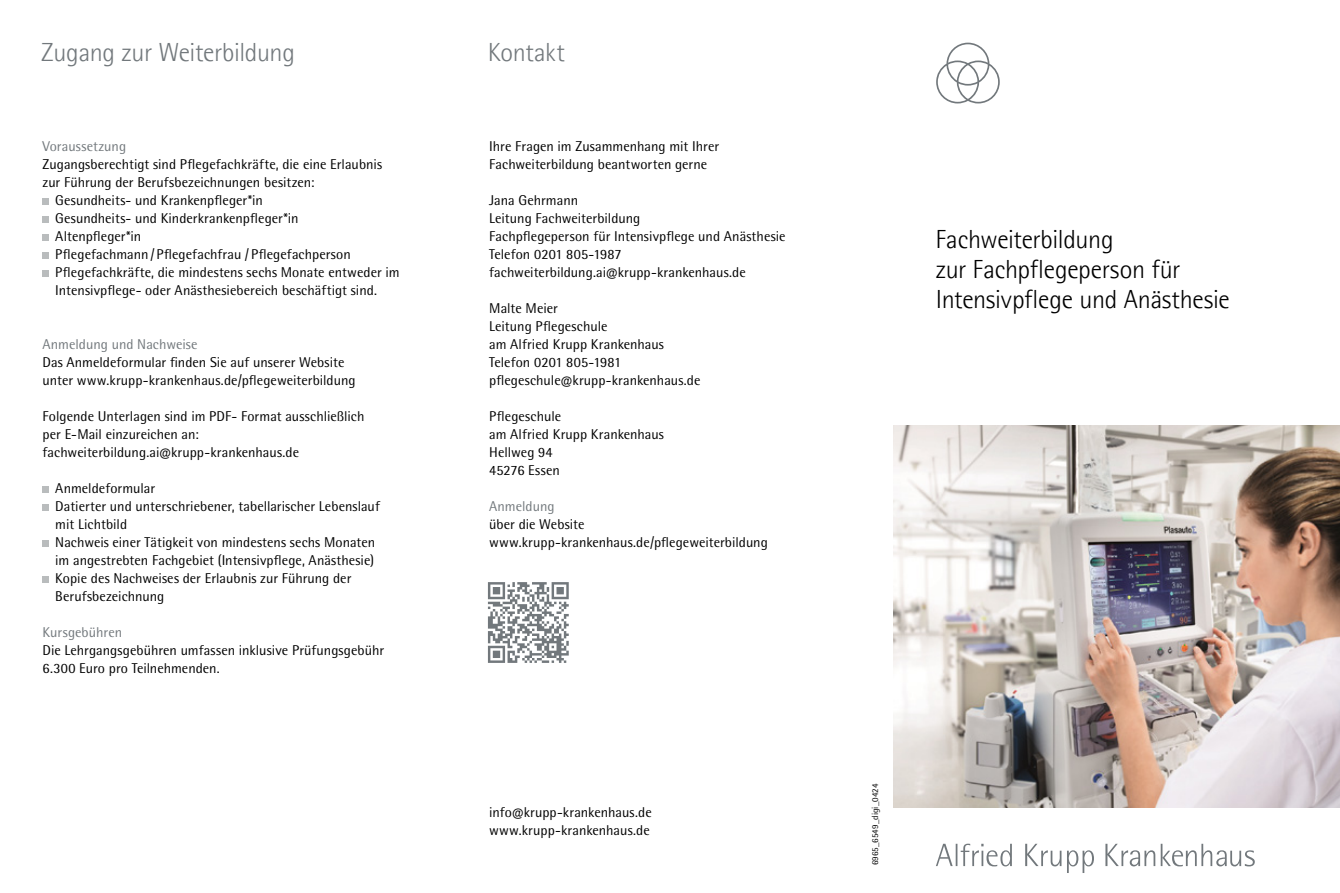
<style>
.page{position:relative;width:1340px;height:893px;background:#fff}
.page>*{position:absolute;margin:0;border:0;box-sizing:border-box;transform-origin:0 0}
.t1{font:300 26.25px/30px "Agfa Rotis Semisans";letter-spacing:-.01em;color:#000}
.t2{font:300 26.25px "Agfa Rotis Semisans";letter-spacing:-.015em;color:#72787c}
.t3{font:14.25px/18px "Rotis Semi Sans Pro";color:#000}
.t4{font:14.25px "Rotis Semi Sans Pro";letter-spacing:.005em;color:#72787c}
.t5{font:9px "Rotis Semi Sans Pro";letter-spacing:.005em;color:#000}
</style>
<div class="page">
<svg style="left:43px;top:198px;width:6px;height:6px"></svg>
<svg style="left:43px;top:216px;width:6px;height:6px"></svg>
<svg style="left:43px;top:234px;width:6px;height:6px"></svg>
<svg style="left:43px;top:252px;width:6px;height:6px"></svg>
<svg style="left:43px;top:270px;width:6px;height:6px"></svg>
<svg style="left:43px;top:486px;width:6px;height:6px"></svg>
<svg style="left:43px;top:504px;width:6px;height:6px"></svg>
<svg style="left:43px;top:540px;width:6px;height:6px"></svg>
<svg style="left:43px;top:576px;width:6px;height:6px"></svg>
<img style="left:893px;top:425px;width:446px;height:383px">
<svg style="left:488px;top:582px;width:80px;height:81px"></svg>
<svg style="left:936px;top:43px;width:63px;height:60px"></svg>
<svg style="left:936px;top:844px;width:318px;height:29px"></svg>
<h1 class="t2" style="left:41px;top:37px;width:255px">Zugang zur Weiterbildung</h1>
<h1 class="t2" style="left:488px;top:37px;width:78px">Kontakt</h1>
<p class="t4" style="left:43px;top:138px;width:85px">Voraussetzung</p>
<p class="t3" style="left:43px;top:156px;width:341px">Zugangsberechtigt sind Pflegefachkräfte, die eine Erlaubnis</p>
<p class="t3" style="left:43px;top:174px;width:274px">zur Führung der Berufsbezeichnungen besitzen:</p>
<p class="t3" style="left:55px;top:192px;width:209px">Gesundheits- und Krankenpfleger*in</p>
<p class="t3" style="left:55px;top:210px;width:245px">Gesundheits- und Kinderkrankenpfleger*in</p>
<p class="t3" style="left:55px;top:228px;width:88px">Altenpfleger*in</p>
<p class="t3" style="left:55px;top:246px;width:297px">Pflegefachmann/Pflegefachfrau /Pflegefachperson</p>
<p class="t3" style="left:55px;top:264px;width:346px">Pflegefachkräfte, die mindestens sechs Monate entweder im</p>
<p class="t3" style="left:55px;top:282px;width:323px">Intensivpflege- oder Anästhesiebereich beschäftigt sind.</p>
<p class="t4" style="left:43px;top:336px;width:156px">Anmeldung und Nachweise</p>
<p class="t3" style="left:43px;top:354px;width:314px">Das Anmeldeformular finden Sie auf unserer Website unter www.krupp-krankenhaus.de/pflegeweiterbildung</p>
<p class="t3" style="left:43px;top:407px;width:323px">Folgende Unterlagen sind im PDF- Format ausschließlich per E-Mail einzureichen an: fachweiterbildung.ai@krupp-krankenhaus.de</p>
<p class="t3" style="left:55px;top:480px;width:326px">Anmeldeformular<br>Datierter und unterschriebener, tabellarischer Lebenslauf mit Lichtbild<br>Nachweis einer Tätigkeit von mindestens sechs Monaten im angestrebten Fachgebiet (Intensivpflege, Anästhesie)<br>Kopie des Nachweises der Erlaubnis zur Führung der Berufsbezeichnung</p>
<p class="t4" style="left:43px;top:624px;width:81px">Kursgebühren</p>
<p class="t3" style="left:43px;top:642px;width:343px">Die Lehrgangsgebühren umfassen inklusive Prüfungsgebühr<br>6.300 Euro pro Teilnehmenden.</p>
<p class="t3" style="left:489px;top:137px;width:231px">Ihre Fragen im Zusammenhang mit Ihrer<br>Fachweiterbildung beantworten gerne</p>
<p class="t3" style="left:489px;top:191px;width:298px">Jana Gehrmann<br>Leitung Fachweiterbildung<br>Fachpflegeperson für Intensivpflege und Anästhesie Telefon 0201 805-1987 fachweiterbildung.ai@krupp-krankenhaus.de</p>
<p class="t3" style="left:489px;top:299px;width:213px">Malte Meier<br>Leitung Pflegeschule<br>am Alfried Krupp Krankenhaus<br>Telefon 0201 805-1981 pflegeschule@krupp-krankenhaus.de</p>
<p class="t3" style="left:489px;top:407px;width:176px">Pflegeschule<br>am Alfried Krupp Krankenhaus<br>Hellweg 94<br>45276 Essen</p>
<p class="t4" style="left:489px;top:498px;width:67px">Anmeldung</p>
<p class="t3" style="left:489px;top:515px;width:280px">über die Website www.krupp-krankenhaus.de/pflegeweiterbildung</p>
<p class="t3" style="left:489px;top:803px;width:164px">info@krupp-krankenhaus.de www.krupp-krankenhaus.de</p>
<h1 class="t1" style="left:935px;top:224px;width:295px">Fachweiterbildung<br>zur Fachpflegeperson für<br>Intensivpflege und Anästhesie</h1>
<p class="t5" style="left:870px;top:865px;width:83px;rotate:-90deg">6965_6549_digi_0424</p>
</div>
